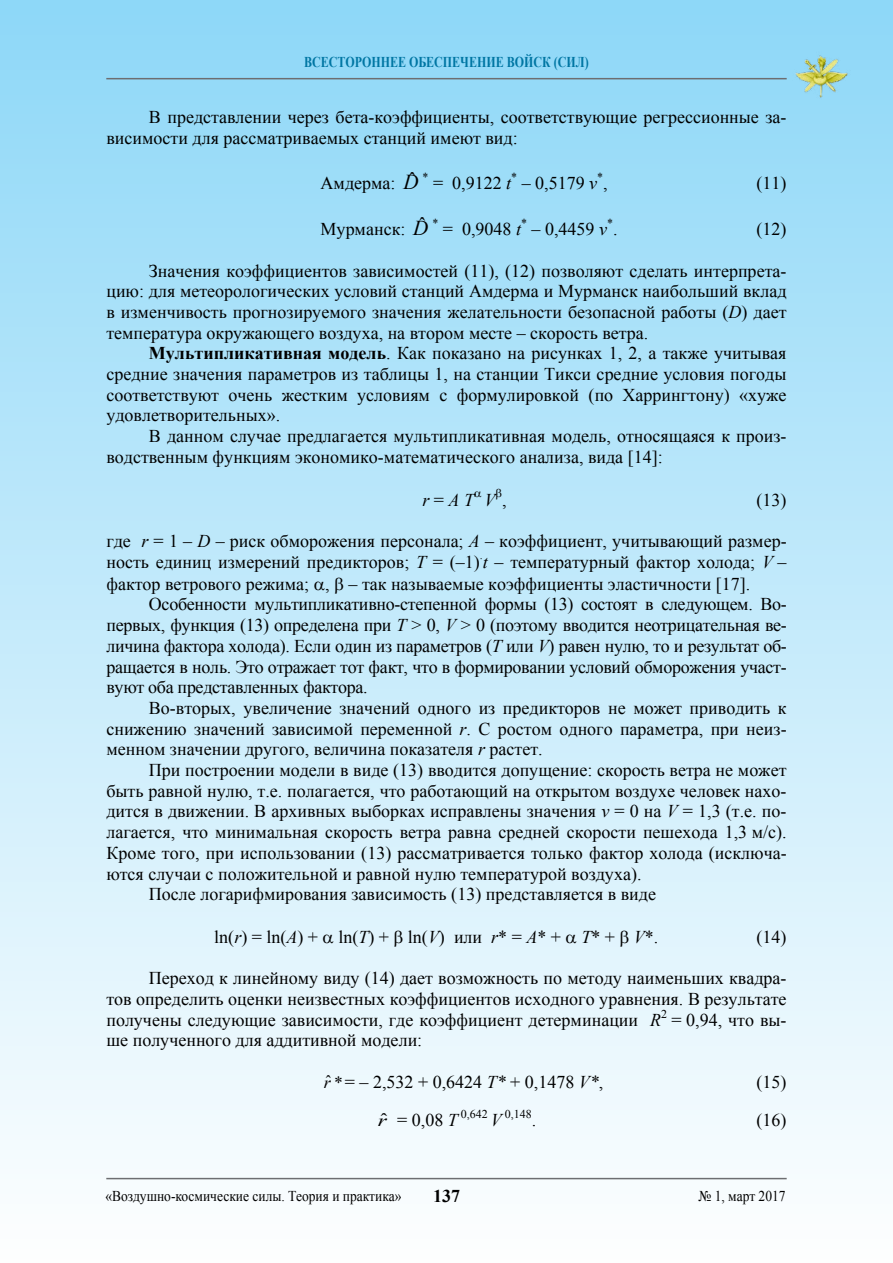
<style>
.page{position:relative;width:893px;height:1263px;background:#fff}
.page>*{position:absolute;margin:0;border:0;box-sizing:border-box;transform-origin:0 0}
.t1{font:18px/20.7px "Times New Roman";color:#000}
.t2{font:italic 18px "Times New Roman";color:#000}
.t3{font:700 18px "Times New Roman";color:#000}
.t4{font:15px "Times New Roman";color:#000;scale:.9 1}
.t5{font:700 15px "Times New Roman";color:#0076a3;scale:.8 1}
.t6{font:12px "Times New Roman";letter-spacing:.005em;color:#000}
.s1{font-style:italic;font-size:21.15px}
.s2{font-style:italic}
.s3{font-weight:700}
.s4{font-style:normal}
.s5{font-style:italic;font-size:16.8px}
.s6{font-size:16.8px}
</style>
<div class="page">
<div style="left:0;top:0;width:893px;height:1263px;background:linear-gradient(to bottom,#8dd7f8,#fefefe)"></div>
<hr style="left:106px;top:78px;width:681px;height:1px;background:#6d6e71">
<hr style="left:106px;top:1178px;width:681px;height:1px;background:#6d6e71">
<img style="left:792px;top:52px;width:58px;height:47px">
<svg style="left:475px;top:492px;width:6px;height:6px"></svg>
<svg style="left:496px;top:489px;width:6px;height:11px"></svg>
<svg style="left:315px;top:581px;width:10px;height:9px"></svg>
<svg style="left:335px;top:577px;width:8px;height:17px"></svg>
<svg style="left:323px;top:935px;width:10px;height:8px"></svg>
<svg style="left:395px;top:930px;width:8px;height:17px"></svg>
<svg style="left:566px;top:935px;width:10px;height:8px"></svg>
<svg style="left:621px;top:930px;width:8px;height:17px"></svg>
<p class="t5" style="left:304px;top:51px;width:357px">ВСЕСТОРОННЕЕ ОБЕСПЕЧЕНИЕ ВОЙСК (СИЛ)</p>
<p class="t1" style="left:106px;top:106px;width:682px;text-indent:43px">В представлении через бета-коэффициенты, соответствующие регрессионные за&shy;висимости для рассматриваемых станций имеют вид:</p>
<p class="t1" style="left:321px;top:173px;width:192px">Амдерма: <span class="s1">D</span><sup>ˆ</sup> <sup>*</sup> = 0,9122 <span class="s2">t</span></p>
<p class="t6" style="left:511px;top:169px;width:7px">*</p>
<p class="t6" style="left:597px;top:169px;width:7px">*</p>
<p class="t1" style="left:757px;top:173px;width:32px">(11)</p>
<p class="t1" style="left:522px;top:173px;width:88px">– 0,5179 <span class="s2">v</span> ,</p>
<p class="t1" style="left:321px;top:219px;width:202px">Мурманск: <span class="s1">D</span><sup>ˆ</sup> <sup>*</sup> = 0,9048 <span class="s2">t</span></p>
<p class="t6" style="left:521px;top:215px;width:7px">*</p>
<p class="t6" style="left:607px;top:215px;width:7px">*</p>
<p class="t1" style="left:757px;top:219px;width:32px">(12)</p>
<p class="t1" style="left:106px;top:260px;width:682px;text-align:justify;text-indent:43px">Значения коэффициентов зависимостей (11), (12) позволяют сделать интерпрета&shy;цию: для метеорологических условий станций Амдерма и Мурманск наибольший вклад в изменчивость прогнозируемого значения желательности безопасной работы (<span class="s2">D</span>) дает температура окружающего воздуха, на втором месте – скорость ветра.</p>
<p class="t1" style="left:106px;top:343px;width:682px;text-align:justify;text-indent:43px"><span class="s3">Мультипликативная модель</span>. Как показано на рисунках 1, 2, а также учитывая средние значения параметров из таблицы 1, на станции Тикси средние условия погоды соответствуют очень жестким условиям с формулировкой (по Харрингтону) «хуже удовлетворительных».</p>
<p class="t1" style="left:106px;top:425px;width:682px;text-indent:43px">В данном случае предлагается мультипликативная модель, относящаяся к произ&shy;водственным функциям экономико-математического анализа, вида [14]:</p>
<p class="t2" style="left:422px;top:487px;width:86px">r<span class="s4">=</span>AT V<span class="s4">,</span></p>
<p class="t1" style="left:757px;top:489px;width:32px">(13)</p>
<p class="t1" style="left:106px;top:530px;width:682px">где <span class="s2">r</span> = 1 – <span class="s2">D</span> – риск обморожения персонала; <span class="s2">А</span> – коэффициент, учитывающий размер&shy;ность единиц измерений предикторов; <span class="s2">T</span> = (–1) <span class="s2">t</span> – температурный фактор холода; <span class="s2">V</span> –</p>
<p class="t1" style="left:532px;top:219px;width:87px">– 0,4459 <span class="s2">v</span> .</p>
<p class="t6" style="left:480px;top:547px;width:4px">.</p>
<p class="t1" style="left:106px;top:573px;width:645px">фактор ветрового режима; , – так называемые коэффициенты эластичности [17].</p>
<p class="t1" style="left:149px;top:594px;width:639px">Особенности мультипликативно-степенной формы (13) состоят в следующем. Во-</p>
<p class="t1" style="left:106px;top:614px;width:682px">первых, функция (13) определена при <span class="s2">T</span> &gt; 0, <span class="s2">V</span> &gt; 0 (поэтому вводится неотрицательная ве-</p>
<p class="t1" style="left:106px;top:635px;width:682px">личина фактора холода). Если один из параметров (<span class="s2">T</span> или <span class="s2">V</span>) равен нулю, то и результат об-</p>
<p class="t1" style="left:106px;top:656px;width:682px">ращается в ноль. Это отражает тот факт, что в формировании условий обморожения участ-</p>
<p class="t1" style="left:106px;top:677px;width:263px">вуют оба представленных фактора.</p>
<p class="t1" style="left:149px;top:697px;width:639px">Во-вторых, увеличение значений одного из предикторов не может приводить к</p>
<p class="t1" style="left:106px;top:718px;width:682px">снижению значений зависимой переменной <span class="s2">r</span>. C ростом одного параметра, при неиз-</p>
<p class="t1" style="left:106px;top:739px;width:438px">менном значении другого, величина показателя <span class="s2">r</span> растет.</p>
<p class="t1" style="left:149px;top:759px;width:639px">При построении модели в виде (13) вводится допущение: скорость ветра не может</p>
<p class="t1" style="left:106px;top:780px;width:682px">быть равной нулю, т.е. полагается, что работающий на открытом воздухе человек нахо-</p>
<p class="t1" style="left:106px;top:801px;width:682px">дится в движении. В архивных выборках исправлены значения <span class="s2">v</span> = 0 на <span class="s2">V</span> = 1,3 (т.е. по-</p>
<p class="t1" style="left:106px;top:821px;width:682px">лагается, что минимальная скорость ветра равна средней скорости пешехода 1,3 м/с).</p>
<p class="t1" style="left:106px;top:842px;width:682px">Кроме того, при использовании (13) рассматривается только фактор холода (исключа-</p>
<p class="t1" style="left:106px;top:863px;width:537px">ются случаи с положительной и равной нулю температурой воздуха).</p>
<p class="t1" style="left:149px;top:883px;width:509px">После логарифмирования зависимость (13) представляется в виде</p>
<p class="t1" style="left:214px;top:926px;width:446px">ln(<span class="s2">r</span>) = ln(<span class="s2">A</span>) + ln(<span class="s2">T</span>) + ln(<span class="s2">V</span>) или <span class="s2">r</span>* = <span class="s2">A</span>* + <span class="s2">T</span>* + <span class="s2">V</span>*.</p>
<p class="t1" style="left:757px;top:926px;width:32px">(14)</p>
<p class="t1" style="left:106px;top:968px;width:682px;text-align:justify;text-indent:43px">Переход к линейному виду (14) дает возможность по методу наименьших квадра&shy;тов определить оценки неизвестных коэффициентов исходного уравнения. В результате получены следующие зависимости, где коэффициент детерминации <span class="s2">R</span></p>
<p class="t6" style="left:661px;top:1005px;width:7px">2</p>
<p class="t1" style="left:672px;top:1009px;width:116px">= 0,94, что вы-</p>
<p class="t1" style="left:106px;top:1030px;width:317px">ше полученного для аддитивной модели:</p>
<p class="t1" style="left:324px;top:1071px;width:281px"><span class="s5">r</span><span class="s6">ˆ *</span>= – 2,532 + 0,6424 <span class="s2">T*</span> + 0,1478 <span class="s2">V*</span>,</p>
<p class="t1" style="left:757px;top:1071px;width:32px">(15)</p>
<p class="t1" style="left:378px;top:1109px;width:82px"><span class="s5">r</span><span class="s6">ˆ</span> = 0,08 <span class="s2">T</span></p>
<p class="t6" style="left:461px;top:1105px;width:29px">0,642</p>
<p class="t2" style="left:491px;top:1107px;width:12px">V</p>
<p class="t6" style="left:505px;top:1105px;width:29px">0,148</p>
<p class="t1" style="left:532px;top:1109px;width:6px">.</p>
<p class="t1" style="left:757px;top:1109px;width:32px">(16)</p>
<p class="t4" style="left:105px;top:1186px;width:330px">«Воздушно-космические силы. Теория и практика»</p>
<p class="t3" style="left:433px;top:1184px;width:28px">137</p>
<p class="t4" style="left:699px;top:1186px;width:98px">№ 1, март 2017</p>
</div>
